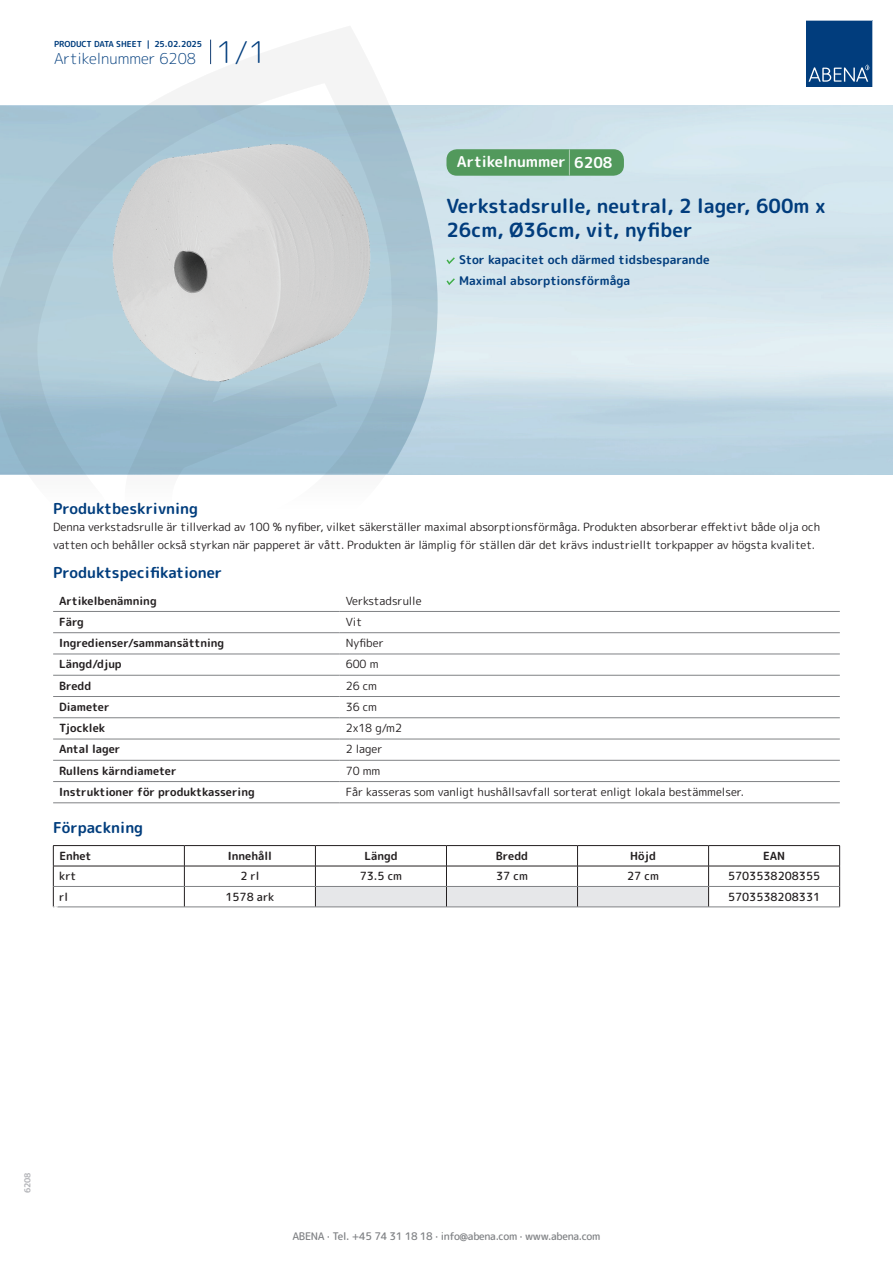
<style>
.page{position:relative;width:893px;height:1263px;background:#fff}
.page>*{position:absolute;margin:0;border:0;box-sizing:border-box;transform-origin:0 0}
.t1{font:700 19.5px/24px "Rounded Mplus 1 c";color:#013d7d}
.t2{font:700 15px "Rounded Mplus 1 c";color:#013d7d}
.t3{font:300 15px "Rounded Mplus 1 c";color:#013d7d}
.t4{font:700 15px "Rounded Mplus 1 c";color:#fff}
.t5{font:700 12px/21px "Rounded Mplus 1 c";color:#013d7d}
.t6{font:11.25px/18px "Rounded Mplus 1 c";color:#231f20}
.t7{font:700 11.25px "Rounded Mplus 1 c";color:#231f20}
.t8{font:500 11.25px "Rounded Mplus 1 c";color:#231f20}
.t9{font:500 10.5px "Rounded Mplus 1 c";letter-spacing:-.03em;color:#808285}
.t10{font:700 10.5px "Rounded Mplus 1 c";color:#fff}
.t11{font:700 8.25px "Rounded Mplus 1 c";color:#013d7d}
.t12{font:700 8.25px "Rounded Mplus 1 c";color:#b2b3b7}
.s1{font-size:30px}
.s2{font-size:25.5px}
</style>
<div class="page">
<svg style="left:0;top:26px;width:439px;height:449px"></svg>
<svg style="left:0;top:106px;width:438px;height:368px;background:#a3c2d1"></svg>
<svg style="left:210px;top:40px;width:1px;height:24px"></svg>
<svg style="left:806px;top:20px;width:67px;height:67px;background:#144b86"></svg>
<img style="left:93px;top:127px;width:292px;height:275px">
<hr style="left:53px;top:611px;width:287px;height:1px;background:#808285">
<hr style="left:340px;top:611px;width:500px;height:1px;background:#808285">
<hr style="left:53px;top:632px;width:287px;height:1px;background:#808285">
<hr style="left:340px;top:632px;width:500px;height:1px;background:#808285">
<hr style="left:53px;top:654px;width:287px;height:1px;background:#808285">
<hr style="left:340px;top:654px;width:500px;height:1px;background:#808285">
<hr style="left:53px;top:675px;width:287px;height:1px;background:#808285">
<hr style="left:340px;top:675px;width:500px;height:1px;background:#808285">
<hr style="left:53px;top:696px;width:287px;height:1px;background:#808285">
<hr style="left:340px;top:696px;width:500px;height:1px;background:#808285">
<hr style="left:53px;top:717px;width:287px;height:1px;background:#808285">
<hr style="left:340px;top:717px;width:500px;height:1px;background:#808285">
<hr style="left:53px;top:739px;width:287px;height:1px;background:#808285">
<hr style="left:340px;top:739px;width:500px;height:1px;background:#808285">
<hr style="left:53px;top:760px;width:287px;height:1px;background:#808285">
<hr style="left:340px;top:760px;width:500px;height:1px;background:#808285">
<hr style="left:53px;top:781px;width:287px;height:1px;background:#808285">
<hr style="left:340px;top:781px;width:500px;height:1px;background:#808285">
<hr style="left:53px;top:802px;width:287px;height:1px;background:#808285">
<hr style="left:340px;top:802px;width:500px;height:1px;background:#808285">
<hr style="left:53px;top:845px;width:131px;height:1px;background:#231f20">
<hr style="left:184px;top:845px;width:131px;height:1px;background:#231f20">
<hr style="left:315px;top:845px;width:131px;height:1px;background:#231f20">
<hr style="left:446px;top:845px;width:131px;height:1px;background:#231f20">
<hr style="left:577px;top:845px;width:132px;height:1px;background:#231f20">
<hr style="left:709px;top:845px;width:131px;height:1px;background:#231f20">
<hr style="left:53px;top:866px;width:131px;height:1px;background:#231f20">
<hr style="left:184px;top:866px;width:131px;height:1px;background:#231f20">
<hr style="left:709px;top:866px;width:131px;height:1px;background:#231f20">
<svg style="left:53px;top:846px;width:1px;height:61px"></svg>
<svg style="left:184px;top:846px;width:1px;height:61px"></svg>
<svg style="left:315px;top:846px;width:394px;height:61px"></svg>
<svg style="left:839px;top:846px;width:1px;height:61px"></svg>
<hr style="left:54px;top:886px;width:130px;height:1px;background:#808285">
<hr style="left:184px;top:886px;width:131px;height:1px;background:#808285">
<hr style="left:315px;top:886px;width:131px;height:1px;background:#808285">
<hr style="left:446px;top:886px;width:131px;height:1px;background:#808285">
<hr style="left:577px;top:886px;width:132px;height:1px;background:#808285">
<hr style="left:709px;top:886px;width:130px;height:1px;background:#808285">
<hr style="left:53px;top:907px;width:131px;height:1px;background:#808285">
<hr style="left:184px;top:907px;width:131px;height:1px;background:#808285">
<hr style="left:315px;top:907px;width:131px;height:1px;background:#808285">
<hr style="left:446px;top:907px;width:131px;height:1px;background:#808285">
<hr style="left:577px;top:907px;width:132px;height:1px;background:#808285">
<hr style="left:709px;top:907px;width:131px;height:1px;background:#808285">
<svg style="left:446px;top:257px;width:9px;height:7px"></svg>
<svg style="left:446px;top:278px;width:9px;height:7px"></svg>
<div style="left:446px;top:149px;width:178px;height:27px;background:#52995c;border-radius:10px"></div>
<p class="t11" style="left:54px;top:38px;width:150px">PRODUCT DATA SHEET | 25.02.2025</p>
<h2 class="t3" style="left:54px;top:48px;width:214px">Artikelnummer 6208 <span class="s1">1/1</span></h2>
<h2 class="t4" style="left:457px;top:151px;width:157px">Artikelnummer <span class="s2">|</span> 6208</h2>
<h1 class="t1" style="left:446px;top:194px;width:380px">Verkstadsrulle, neutral, 2 lager, 600m x<br>26cm, Ø36cm, vit, nyfiber</h1>
<p class="t5" style="left:459px;top:249px;width:252px">Stor kapacitet och därmed tidsbesparande<br>Maximal absorptionsförmåga</p>
<h2 class="t2" style="left:53px;top:498px;width:146px">Produktbeskrivning</h2>
<p class="t6" style="left:53px;top:517px;width:768px">Denna verkstadsrulle är tillverkad av 100 % nyfiber, vilket säkerställer maximal absorptionsförmåga. Produkten absorberar effektivt både olja och vatten och behåller också styrkan när papperet är vått. Produkten är lämplig för ställen där det krävs industriellt torkpapper av högsta kvalitet.</p>
<h2 class="t2" style="left:53px;top:562px;width:171px">Produktspecifikationer</h2>
<p class="t7" style="left:59px;top:592px;width:99px">Artikelbenämning</p>
<p class="t6" style="left:346px;top:591px;width:77px">Verkstadsrulle</p>
<p class="t7" style="left:59px;top:614px;width:26px">Färg</p>
<p class="t6" style="left:346px;top:613px;width:18px">Vit</p>
<p class="t7" style="left:59px;top:635px;width:167px">Ingredienser/sammansättning</p>
<p class="t6" style="left:346px;top:634px;width:40px">Nyfiber</p>
<p class="t7" style="left:59px;top:656px;width:64px">Längd/djup</p>
<p class="t6" style="left:346px;top:655px;width:34px">600 m</p>
<p class="t7" style="left:59px;top:678px;width:34px">Bredd</p>
<p class="t6" style="left:346px;top:676px;width:33px">26 cm</p>
<p class="t7" style="left:59px;top:699px;width:52px">Diameter</p>
<p class="t6" style="left:346px;top:698px;width:33px">36 cm</p>
<p class="t7" style="left:59px;top:720px;width:48px">Tjocklek</p>
<p class="t6" style="left:346px;top:719px;width:58px">2x18 g/m2</p>
<p class="t7" style="left:59px;top:741px;width:63px">Antal lager</p>
<p class="t6" style="left:346px;top:740px;width:38px">2 lager</p>
<p class="t7" style="left:59px;top:763px;width:119px">Rullens kärndiameter</p>
<p class="t6" style="left:346px;top:762px;width:36px">70 mm</p>
<p class="t7" style="left:59px;top:784px;width:197px">Instruktioner för produktkassering</p>
<p class="t6" style="left:346px;top:783px;width:400px">Får kasseras som vanligt hushållsavfall sorterat enligt lokala bestämmelser.</p>
<h2 class="t2" style="left:53px;top:817px;width:92px">Förpackning</h2>
<p class="t7" style="left:59px;top:848px;width:34px">Enhet</p>
<p class="t7" style="left:228px;top:848px;width:45px">Innehåll</p>
<p class="t7" style="left:364px;top:848px;width:35px">Längd</p>
<p class="t7" style="left:496px;top:848px;width:34px">Bredd</p>
<p class="t7" style="left:630px;top:848px;width:27px">Höjd</p>
<p class="t7" style="left:763px;top:848px;width:24px">EAN</p>
<p class="t8" style="left:59px;top:868px;width:18px">krt</p>
<p class="t8" style="left:240px;top:868px;width:21px">2 rl</p>
<p class="t8" style="left:360px;top:868px;width:44px">73.5 cm</p>
<p class="t8" style="left:496px;top:868px;width:33px">37 cm</p>
<p class="t8" style="left:627px;top:868px;width:33px">27 cm</p>
<p class="t8" style="left:728px;top:868px;width:94px">5703538208355</p>
<p class="t8" style="left:59px;top:889px;width:10px">rl</p>
<p class="t8" style="left:225px;top:889px;width:50px">1578 ark</p>
<p class="t8" style="left:728px;top:889px;width:94px">5703538208331</p>
<p class="t10" style="left:53px;top:902px;width:7px">*</p>
<p class="t12" style="left:22px;top:1193px;width:23px;rotate:-90deg">6208</p>
<p class="t9" style="left:292px;top:1229px;width:309px">ABENA · Tel. +45 74 31 18 18 · info@abena.com · www.abena.com</p>
</div>
